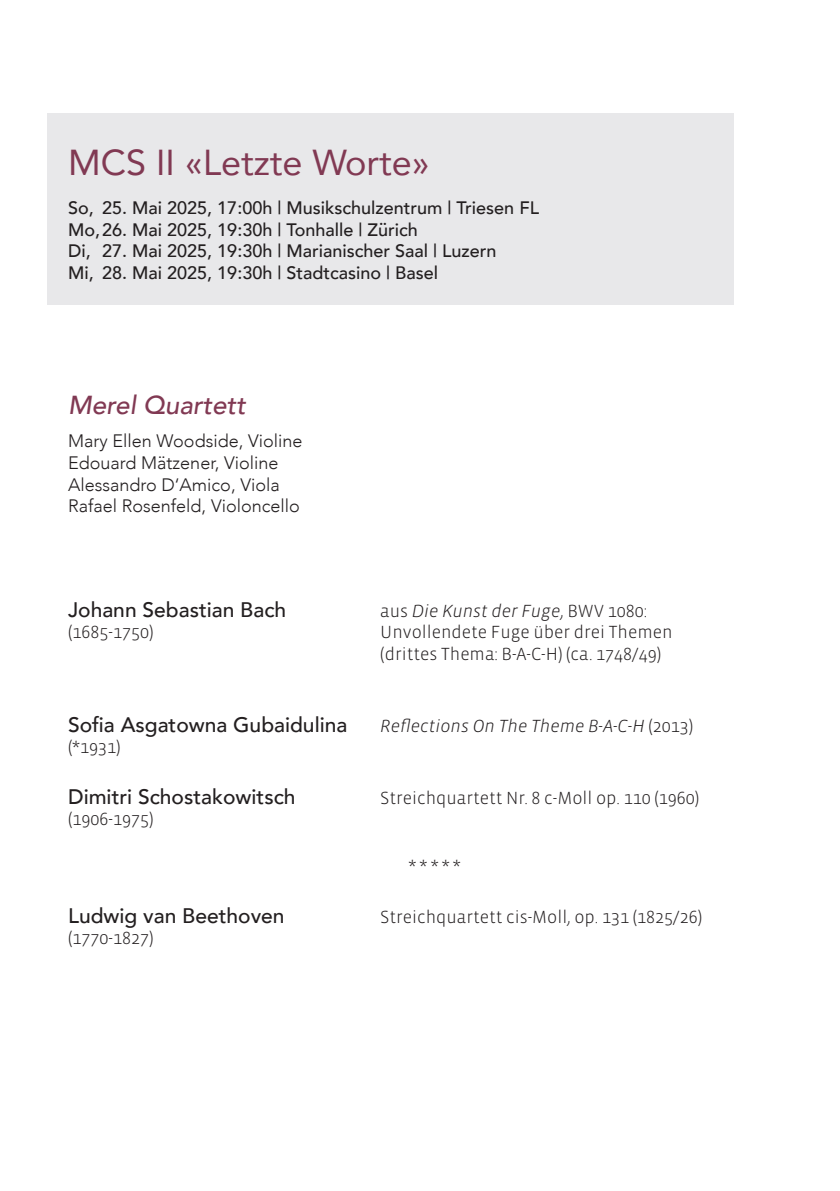
<style>
.page{position:relative;width:840px;height:1191px;background:#fff}
.page>*{position:absolute;margin:0;border:0;box-sizing:border-box;transform-origin:0 0}
.t1{font:36px "Avenir";color:#813953}
.t2{font:italic 500 26px "Avenir";color:#813953}
.t3{font:500 21px "Avenir";color:#231f20}
.t4{font:300 18px/21.6px "Vista Sans OTCE";color:#231f20}
.t5{font:500 18px/21.6px "Avenir";color:#231f20}
.t6{font:300 18px/21.6px "Avenir";color:#231f20}
.t7{font:italic 300 18px "Vista Sans OTCE";color:#231f20}
.s1{font-style:normal}
</style>
<div class="page">
<div style="left:47px;top:113px;width:686px;height:191px;background:#e8e8ea"></div>
<h1 class="t1" style="left:68px;top:134px;width:363px">MCS II «Letzte Worte»</h1>
<p class="t5" style="left:68px;top:196px;width:472px">So, 25. Mai 2025, 17:00h | Musikschulzentrum | Triesen FL Mo,26. Mai 2025, 19:30h | Tonhalle | Zürich<br>Di, 27. Mai 2025, 19:30h | Marianischer Saal | Luzern<br>Mi, 28. Mai 2025, 19:30h | Stadtcasino | Basel</p>
<h2 class="t2" style="left:68px;top:389px;width:179px">Merel Quartett</h2>
<p class="t6" style="left:68px;top:430px;width:236px">Mary Ellen Woodside, Violine<br>Edouard Mätzener, Violine<br>Alessandro D‘Amico, Viola<br>Rafael Rosenfeld, Violoncello</p>
<p class="t3" style="left:68px;top:591px;width:219px">Johann Sebastian Bach</p>
<p class="t7" style="left:380px;top:600px;width:268px"><span class="s1">aus</span> Die Kunst der Fuge<span class="s1">, BWV 1080:</span></p>
<p class="t4" style="left:68px;top:621px;width:87px">(1685-1750)</p>
<p class="t4" style="left:380px;top:621px;width:294px">Unvollendete Fuge über drei Themen (drittes Thema: B-A-C-H) (ca. 1748/49)</p>
<p class="t3" style="left:68px;top:706px;width:280px">Sofia Asgatowna Gubaidulina</p>
<p class="t7" style="left:380px;top:715px;width:314px">Reflections On The Theme B-A-C-H <span class="s1">(2013)</span></p>
<p class="t4" style="left:68px;top:736px;width:54px">(*1931)</p>
<p class="t3" style="left:68px;top:778px;width:229px">Dimitri Schostakowitsch</p>
<p class="t4" style="left:380px;top:786px;width:320px">Streichquartett Nr. 8 c-Moll op. 110 (1960)</p>
<p class="t4" style="left:68px;top:808px;width:87px">(1906-1975)</p>
<p class="t4" style="left:408px;top:855px;width:53px">* * * * *</p>
<p class="t3" style="left:68px;top:897px;width:218px">Ludwig van Beethoven</p>
<p class="t4" style="left:380px;top:905px;width:323px">Streichquartett cis-Moll, op. 131 (1825/26)</p>
<p class="t4" style="left:68px;top:927px;width:87px">(1770-1827)</p>
</div>
